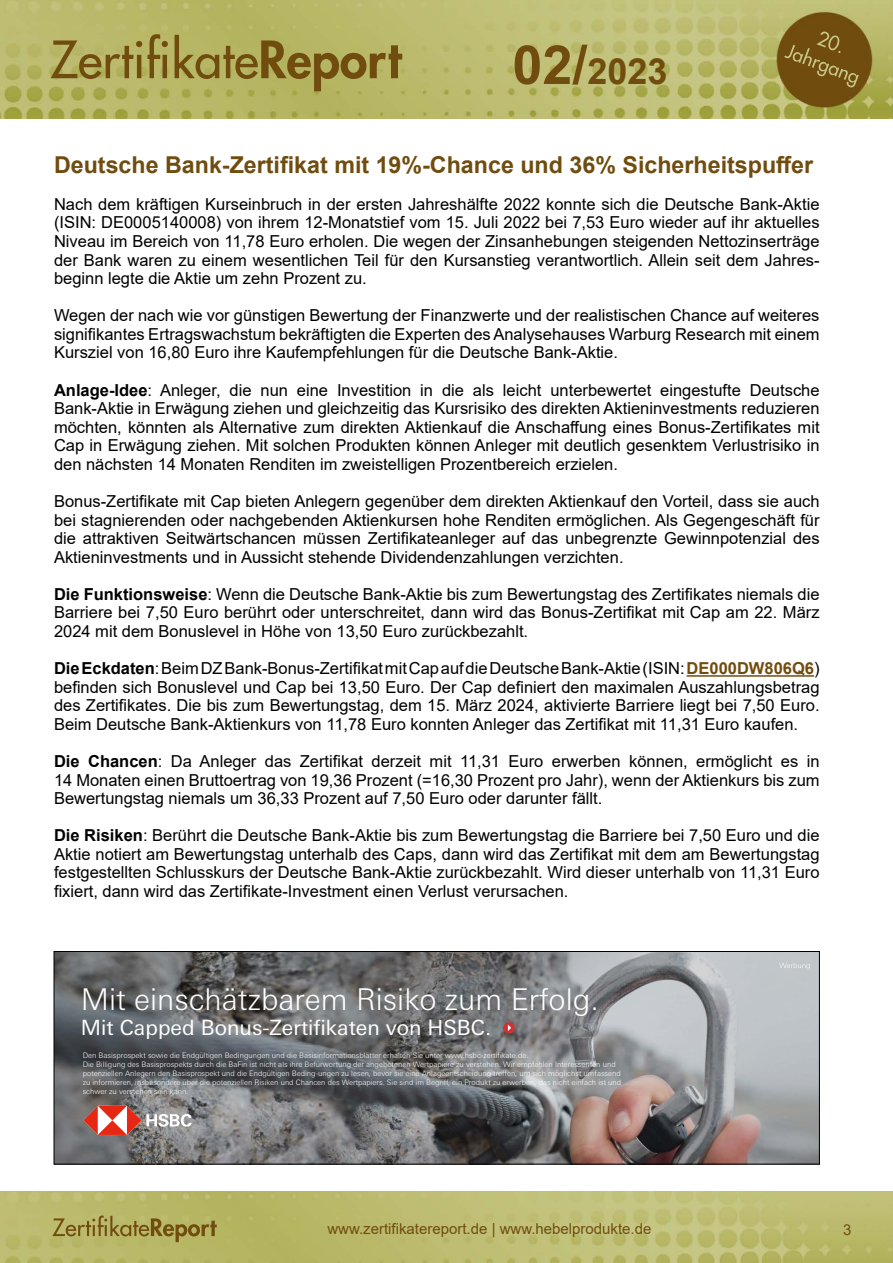
<style>
.page{position:relative;width:893px;height:1263px;background:#fff}
.page>*{position:absolute;margin:0;border:0;box-sizing:border-box;transform-origin:0 0}
.t1{font:700 36px "Arial";color:#704d0f}
.t2{font:300 30px "Univers Nextfor HSBC";color:#fff}
.t3{font:700 23.25px "Arial";color:#704d0f}
.t4{font:21px "Univers Nextfor HSBC";color:#fff}
.t5{font:16.5px/18.6px "Arial";color:#000;text-align:justify}
.t6{font:15px "Arial";color:#704d0f}
.t7{font:300 7.5px/9px "Univers Nextfor HSBC";color:#fff}
.s1{font-size:54px}
.s2{font-weight:700}
.s3{font-weight:700;color:#704d0f}
</style>
<div class="page">
<img style="left:0;top:1192px;width:893px;height:71px">
<img style="left:0;top:0;width:893px;height:119px">
<hr style="left:687px;top:675px;width:127px;height:2px;background:#704d0f">
<img style="left:56px;top:953px;width:762px;height:209px">
<svg style="left:779px;top:963px;width:31px;height:6px"></svg>
<svg style="left:83px;top:1106px;width:109px;height:29px"></svg>
<svg style="left:503px;top:1022px;width:12px;height:12px"></svg>
<svg style="left:508px;top:1024px;width:3px;height:7px"></svg>
<div style="left:54px;top:951px;width:766px;height:213px;border:1px solid #000"></div>
<h1 class="t1" style="left:512px;top:46px;width:157px"><span class="s1">02/</span>2023</h1>
<h3 class="t3" style="left:54px;top:148px;width:761px">Deutsche Bank-Zertifikat mit 19%-Chance und 36% Sicherheitspuffer</h3>
<p class="t5" style="left:54px;top:195px;width:767px">Nach dem kräftigen Kurseinbruch in der ersten Jahreshälfte 2022 konnte sich die Deutsche Bank-Aktie (ISIN: DE0005140008) von ihrem 12-Monatstief vom 15. Juli 2022 bei 7,53 Euro wieder auf ihr aktuelles Niveau im Bereich von 11,78 Euro erholen. Die wegen der Zinsanhebungen steigenden Nettozinserträge der Bank waren zu einem wesentlichen Teil für den Kursanstieg verantwortlich. Allein seit dem Jahres&shy;beginn legte die Aktie um zehn Prozent zu.</p>
<p class="t5" style="left:54px;top:306px;width:767px">Wegen der nach wie vor günstigen Bewertung der Finanzwerte und der realistischen Chance auf weiteres signifikantes Ertragswachstum bekräftigten die Experten des Analysehauses Warburg Research mit einem Kursziel von 16,80 Euro ihre Kaufempfehlungen für die Deutsche Bank-Aktie.</p>
<p class="t5" style="left:54px;top:380px;width:767px"><span class="s2">Anlage-Idee</span>: Anleger, die nun eine Investition in die als leicht unterbewertet eingestufte Deutsche Bank-Aktie in Erwägung ziehen und gleichzeitig das Kursrisiko des direkten Aktieninvestments reduzieren möchten, könnten als Alternative zum direkten Aktienkauf die Anschaffung eines Bonus-Zertifikates mit Cap in Erwägung ziehen. Mit solchen Produkten können Anleger mit deutlich gesenktem Verlustrisiko in den nächsten 14 Monaten Renditen im zweistelligen Prozentbereich erzielen.</p>
<p class="t5" style="left:54px;top:492px;width:767px">Bonus-Zertifikate mit Cap bieten Anlegern gegenüber dem direkten Aktienkauf den Vorteil, dass sie auch bei stagnierenden oder nachgebenden Aktienkursen hohe Renditen ermöglichen. Als Gegengeschäft für die attraktiven Seitwärtschancen müssen Zertifikateanleger auf das unbegrenzte Gewinnpotenzial des Aktieninvestments und in Aussicht stehende Dividendenzahlungen verzichten.</p>
<p class="t5" style="left:54px;top:585px;width:767px"><span class="s2">Die Funktionsweise</span>: Wenn die Deutsche Bank-Aktie bis zum Bewertungstag des Zertifikates niemals die Barriere bei 7,50 Euro berührt oder unterschreitet, dann wird das Bonus-Zertifikat mit Cap am 22. März 2024 mit dem Bonuslevel in Höhe von 13,50 Euro zurückbezahlt.</p>
<p class="t5" style="left:54px;top:659px;width:767px"><span class="s2">Die Eckdaten</span>: Beim DZ Bank-Bonus-Zertifikat mit Cap auf die Deutsche Bank-Aktie (ISIN: <span class="s3">DE000DW806Q6</span>) befinden sich Bonuslevel und Cap bei 13,50 Euro. Der Cap definiert den maximalen Auszahlungsbetrag des Zertifikates. Die bis zum Bewertungstag, dem 15. März 2024, aktivierte Barriere liegt bei 7,50 Euro.<br>Beim Deutsche Bank-Aktienkurs von 11,78 Euro konnten Anleger das Zertifikat mit 11,31 Euro kaufen.</p>
<p class="t5" style="left:54px;top:752px;width:767px"><span class="s2">Die Chancen</span>: Da Anleger das Zertifikat derzeit mit 11,31 Euro erwerben können, ermöglicht es in 14 Monaten einen Bruttoertrag von 19,36 Prozent (=16,30 Prozent pro Jahr), wenn der Aktienkurs bis zum Bewertungstag niemals um 36,33 Prozent auf 7,50 Euro oder darunter fällt.</p>
<p class="t5" style="left:54px;top:826px;width:767px"><span class="s2">Die Risiken</span>: Berührt die Deutsche Bank-Aktie bis zum Bewertungstag die Barriere bei 7,50 Euro und die Aktie notiert am Bewertungstag unterhalb des Caps, dann wird das Zertifikat mit dem am Bewertungstag festgestellten Schlusskurs der Deutsche Bank-Aktie zurückbezahlt. Wird dieser unterhalb von 11,31 Euro fixiert, dann wird das Zertifikate-Investment einen Verlust verursachen.</p>
<h2 class="t2" style="left:81px;top:978px;width:520px">Mit einschätzbarem Risiko zum Erfolg.</h2>
<p class="t4" style="left:81px;top:1012px;width:412px">Mit Capped Bonus-Zertifikaten von HSBC.</p>
<p class="t7" style="left:83px;top:1050px;width:540px">Den Basisprospekt sowie die Endgültigen Bedingungen und die Basisinformationsblätter erhalten Sie unter www.hsbc-zertifikate.de.<br>Die Billigung des Basisprospekts durch die BaFin ist nicht als ihre Befürwortung der angebotenen Wertpapiere zu verstehen. Wir empfehlen Interessenten und potenziellen Anlegern den Basisprospekt und die Endgültigen Beding-ungen zu lesen, bevor sie eine Anlageentscheidung treffen, um sich möglichst umfassend zu informieren, insbesondere über die potenziellen Risiken und Chancen des Wertpapiers. Sie sind im Begriff, ein Produkt zu erwerben, das nicht einfach ist und schwer zu verstehen sein kann.</p>
<p class="t6" style="left:327px;top:1218px;width:326px">www.zertifikatereport.de | www.hebelprodukte.de</p>
<p class="t6" style="left:843px;top:1219px;width:10px">3</p>
</div>
